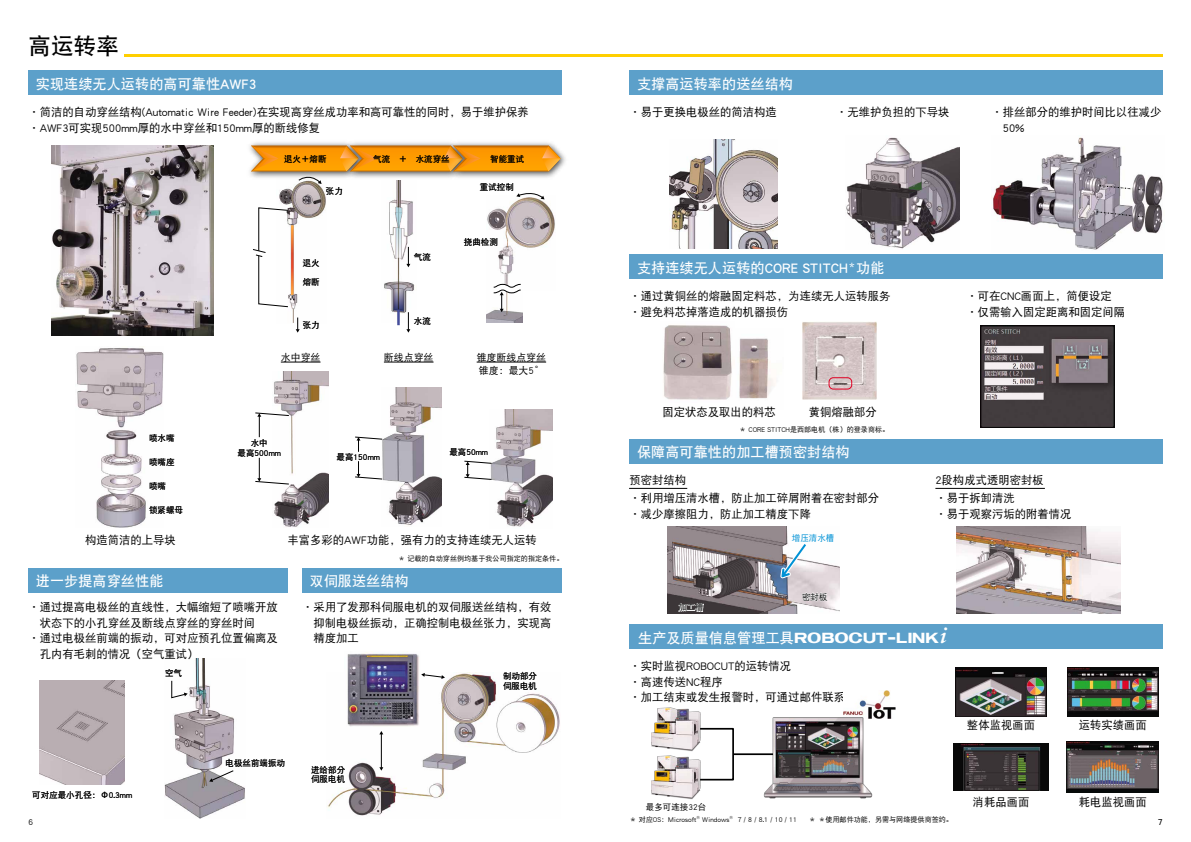
<style>
.page{position:relative;width:1191px;height:842px;background:#fff}
.page>*{position:absolute;margin:0;border:0;box-sizing:border-box;transform-origin:0 0}
.t1{font:22.7px "DF Hei GB W7";color:#000}
.t2{font:14.2px "DF Hei GB W7";color:#fff}
.t3{font:14.2px "Fanuc Logo 1.0 Regular";color:#fff}
.t4{font:11.3px/15.6px "DF Hei GB W5";color:#000}
.t5{font:9.9px/12.8px "DF Hei GB W5";color:#000}
.t6{font:8.5px/9.9px "DF Hei GB W5";color:#000}
.t7{font:8.5px "DF Hei GB W5";color:#0091d5}
.t8{font:8.5px "Univers";color:#000}
.t9{font:7.1px "DF Hei GB W5";color:#000}
.s1{font-family:"DF Hei GB W7"}
</style>
<div class="page">
<img style="left:980px;top:325px;width:134px;height:102px">
<img style="left:165px;top:658px;width:80px;height:160px">
<img style="left:327px;top:672px;width:233px;height:144px">
<img style="left:344px;top:652px;width:76px;height:74px">
<img style="left:739px;top:338px;width:36px;height:61px">
<img style="left:802px;top:322px;width:74px;height:77px">
<img style="left:663px;top:325px;width:69px;height:75px">
<img style="left:669px;top:139px;width:108px;height:109px">
<img style="left:846px;top:137px;width:113px;height:112px">
<img style="left:991px;top:137px;width:172px;height:113px">
<img style="left:667px;top:526px;width:172px;height:88px">
<img style="left:956px;top:526px;width:164px;height:88px">
<img style="left:279px;top:184px;width:47px;height:139px">
<img style="left:384px;top:184px;width:31px;height:128px">
<img style="left:487px;top:198px;width:68px;height:86px">
<img style="left:486px;top:311px;width:36px;height:12px">
<img style="left:76px;top:348px;width:87px;height:180px">
<img style="left:274px;top:371px;width:54px;height:156px">
<img style="left:381px;top:387px;width:60px;height:138px">
<img style="left:492px;top:409px;width:60px;height:118px">
<img style="left:446px;top:142px;width:120px;height:27px">
<div style="left:28px;top:71px;width:533px;height:24px;background:#5ca0ca"></div>
<div style="left:28px;top:568px;width:260px;height:25px;background:#5ca0ca"></div>
<div style="left:629px;top:625px;width:533px;height:24px;background:#5ca0ca"></div>
<div style="left:629px;top:440px;width:533px;height:24px;background:#5ca0ca"></div>
<hr style="left:629px;top:488px;width:58px;height:1px;background:#000">
<hr style="left:935px;top:488px;width:109px;height:1px;background:#000">
<div style="left:629px;top:71px;width:533px;height:24px;background:#5ca0ca"></div>
<div style="left:302px;top:568px;width:259px;height:25px;background:#5ca0ca"></div>
<div style="left:629px;top:255px;width:533px;height:24px;background:#5ca0ca"></div>
<svg style="left:800px;top:591px;width:29px;height:11px"></svg>
<svg style="left:676px;top:560px;width:28px;height:65px"></svg>
<svg style="left:778px;top:541px;width:31px;height:39px"></svg>
<svg style="left:251px;top:145px;width:309px;height:39px"></svg>
<svg style="left:516px;top:193px;width:28px;height:6px"></svg>
<svg style="left:493px;top:284px;width:28px;height:28px"></svg>
<hr style="left:381px;top:734px;width:1px;height:34px;background:#000">
<svg style="left:379px;top:731px;width:4px;height:3px"></svg>
<svg style="left:379px;top:767px;width:4px;height:4px"></svg>
<svg style="left:296px;top:318px;width:4px;height:15px"></svg>
<svg style="left:209px;top:769px;width:26px;height:13px"></svg>
<svg style="left:171px;top:680px;width:17px;height:19px"></svg>
<svg style="left:464px;top:461px;width:28px;height:19px"></svg>
<svg style="left:355px;top:437px;width:27px;height:15px"></svg>
<svg style="left:255px;top:413px;width:34px;height:24px"></svg>
<svg style="left:255px;top:458px;width:34px;height:26px"></svg>
<svg style="left:355px;top:461px;width:27px;height:18px"></svg>
<hr style="left:281px;top:362px;width:39px;height:1px;background:#000">
<hr style="left:384px;top:362px;width:49px;height:1px;background:#000">
<hr style="left:477px;top:362px;width:69px;height:1px;background:#000">
<svg style="left:421px;top:673px;width:24px;height:6px"></svg>
<img style="left:955px;top:667px;width:91px;height:49px">
<img style="left:1067px;top:667px;width:91px;height:50px">
<img style="left:954px;top:743px;width:94px;height:48px">
<img style="left:1067px;top:741px;width:91px;height:52px">
<img style="left:40px;top:680px;width:85px;height:105px">
<img style="left:843px;top:690px;width:52px;height:28px">
<hr style="left:733px;top:753px;width:42px;height:2px;background:#000">
<div style="left:698px;top:728px;width:36px;height:52px;border:2px solid #000"></div>
<img style="left:651px;top:707px;width:64px;height:43px">
<img style="left:651px;top:750px;width:64px;height:50px">
<img style="left:760px;top:712px;width:113px;height:87px">
<hr style="left:124px;top:54px;width:1038px;height:3px;background:#ffcf00">
<img style="left:52px;top:146px;width:161px;height:190px">
<div style="left:828px;top:377px;width:24px;height:13px;border:1px solid #df0023;border-radius:4px"></div>
<svg style="left:395px;top:207px;width:15px;height:60px"></svg>
<svg style="left:253px;top:208px;width:40px;height:99px"></svg>
<svg style="left:393px;top:288px;width:17px;height:45px"></svg>
<hr style="left:397px;top:309px;width:3px;height:16px;background:#454d9b">
<svg style="left:1099px;top:185px;width:33px;height:4px"></svg>
<svg style="left:1096px;top:211px;width:48px;height:6px"></svg>
<h1 class="t1" style="left:28px;top:34px;width:92px">高运转率</h1>
<p class="t2" style="left:36px;top:76px;width:222px">实现连续无人运转的高可靠性AWF3</p>
<p class="t4" style="left:28px;top:104px;width:502px">·简洁的自动穿丝结构(Automatic Wire Feeder)在实现高穿丝成功率和高可靠性的同时，易于维护保养·AWF3可实现500mm厚的水中穿丝和150mm厚的断线修复</p>
<p class="t6" style="left:284px;top:154px;width:44px">退火＋熔断</p>
<p class="t6" style="left:373px;top:154px;width:78px">气流　＋　水流穿丝</p>
<p class="t6" style="left:490px;top:154px;width:36px">智能重试</p>
<p class="t6" style="left:326px;top:186px;width:19px">张力</p>
<p class="t6" style="left:303px;top:258px;width:19px">退火</p>
<p class="t6" style="left:303px;top:276px;width:19px">熔断</p>
<p class="t6" style="left:303px;top:320px;width:19px">张力</p>
<p class="t6" style="left:414px;top:252px;width:19px">气流</p>
<p class="t6" style="left:414px;top:316px;width:19px">水流</p>
<p class="t6" style="left:480px;top:182px;width:36px">重试控制</p>
<p class="t6" style="left:464px;top:237px;width:36px">挠曲检测</p>
<p class="t6" style="left:149px;top:433px;width:27px">喷水嘴</p>
<p class="t6" style="left:149px;top:457px;width:27px">喷嘴座</p>
<p class="t6" style="left:149px;top:481px;width:19px">喷嘴</p>
<p class="t6" style="left:149px;top:505px;width:36px">锁紧螺母</p>
<p class="t5" style="left:281px;top:351px;width:41px">水中穿丝</p>
<p class="t5" style="left:384px;top:351px;width:51px">断线点穿丝</p>
<p class="t5" style="left:477px;top:351px;width:71px">锥度断线点穿丝锥度：最大5°</p>
<p class="t6" style="left:238px;top:437px;width:45px;text-align:center">水中<br>最高500mm</p>
<p class="t6" style="left:336px;top:451px;width:45px">最高150mm</p>
<p class="t6" style="left:449px;top:447px;width:40px">最高50mm</p>
<p class="t4" style="left:85px;top:532px;width:92px">构造简洁的上导块</p>
<p class="t4" style="left:287px;top:532px;width:251px">丰富多彩的AWF功能，强有力的支持连续无人运转</p>
<p class="t2" style="left:36px;top:573px;width:129px">进一步提高穿丝性能</p>
<p class="t4" style="left:28px;top:599px;width:251px">·通过提高电极丝的直线性，大幅缩短了喷嘴开放</p>
<p class="t4" style="left:40px;top:615px;width:217px">状态下的小孔穿丝及断线点穿丝的穿丝时间</p>
<p class="t4" style="left:28px;top:630px;width:251px">·通过电极丝前端的振动，可对应预孔位置偏离及</p>
<p class="t4" style="left:40px;top:646px;width:160px">孔内有毛刺的情况（空气重试）</p>
<p class="t6" style="left:165px;top:668px;width:19px">空气</p>
<p class="t9" style="left:398px;top:555px;width:167px">＊ 记载的自动穿丝例均基于我公司指定的指定条件。</p>
<p class="t2" style="left:309px;top:573px;width:101px">双伺服送丝结构</p>
<p class="t4" style="left:313px;top:599px;width:240px;text-align:justify;text-indent:-11px">·采用了发那科伺服电机的双伺服送丝结构，有效抑制电极丝振动，正确控制电极丝张力，实现高精度加工</p>
<p class="t6" style="left:503px;top:670px;width:36px">制动部分伺服电机</p>
<p class="t6" style="left:32px;top:790px;width:101px">可对应最小孔径：Φ0.3mm</p>
<p class="t6" style="left:225px;top:758px;width:61px">电极丝前端振动</p>
<p class="t6" style="left:311px;top:764px;width:36px">进给部分伺服电机</p>
<p class="t2" style="left:637px;top:76px;width:157px">支撑高运转率的送丝结构</p>
<p class="t4" style="left:629px;top:104px;width:149px">·易于更换电极丝的简洁构造</p>
<p class="t4" style="left:836px;top:104px;width:115px">·无维护负担的下导块</p>
<p class="t4" style="left:1002px;top:104px;width:160px;text-indent:-11px">·排丝部分的维护时间比以往减少<br>50%</p>
<p class="t2" style="left:637px;top:260px;width:249px">支持连续无人运转的CORE STITCH<sup>＊</sup>功能</p>
<p class="t4" style="left:629px;top:288px;width:262px">·通过黄铜丝的熔融固定料芯，为连续无人运转服务·避免料芯掉落造成的机器损伤</p>
<p class="t4" style="left:966px;top:288px;width:160px">·可在CNC画面上，简便设定·仅需输入固定距离和固定间隔</p>
<p class="t4" style="left:662px;top:403px;width:115px">固定状态及取出的料芯</p>
<p class="t4" style="left:808px;top:403px;width:70px">黄铜熔融部分</p>
<p class="t9" style="left:739px;top:425px;width:152px">＊ CORE STITCH是西部电机（株）的登录商标。</p>
<p class="t2" style="left:637px;top:444px;width:214px">保障高可靠性的加工槽预密封结构</p>
<p class="t4" style="left:629px;top:470px;width:251px;line-height:18.4px">预密封结构<br>·利用增压清水槽，防止加工碎屑附着在密封部分</p>
<p class="t4" style="left:629px;top:506px;width:183px">·减少摩擦阻力，防止加工精度下降</p>
<p class="t7" style="left:792px;top:533px;width:44px">增压清水槽</p>
<p class="t6" style="left:678px;top:602px;width:27px">加工槽</p>
<p class="t6" style="left:802px;top:592px;width:27px">密封板</p>
<p class="t4" style="left:935px;top:470px;width:110px;line-height:18.4px">2段构成式透明密封板·易于拆卸清洗</p>
<p class="t4" style="left:935px;top:506px;width:138px">·易于观察污垢的附着情况</p>
<p class="t3" style="left:638px;top:627px;width:311px"><span class="s1">生产及质量信息管理工具</span>ROBOCUT-LINK+</p>
<p class="t4" style="left:629px;top:658px;width:217px">·实时监视ROBOCUT的运转情况<br>·高速传送NC程序<br>·加工结束或发生报警时，可通过邮件联系</p>
<p class="t6" style="left:646px;top:801px;width:62px">最多可连接32台</p>
<p class="t4" style="left:967px;top:717px;width:70px">整体监视画面</p>
<p class="t4" style="left:1078px;top:717px;width:70px">运转实绩画面</p>
<p class="t4" style="left:972px;top:794px;width:58px">消耗品画面</p>
<p class="t4" style="left:1078px;top:794px;width:70px">耗电监视画面</p>
<p class="t9" style="left:629px;top:815px;width:325px">＊ 对应OS：Microsoft<sup>®</sup> Windows<sup>®</sup> 7 / 8 / 8.1 / 10 / 11 　 ＊ ＊使用邮件功能，另需与网络提供商签约。</p>
<p class="t6" style="left:28px;top:817px;width:6px">6</p>
<p class="t8" style="left:1158px;top:817px;width:6px">7</p>
</div>
